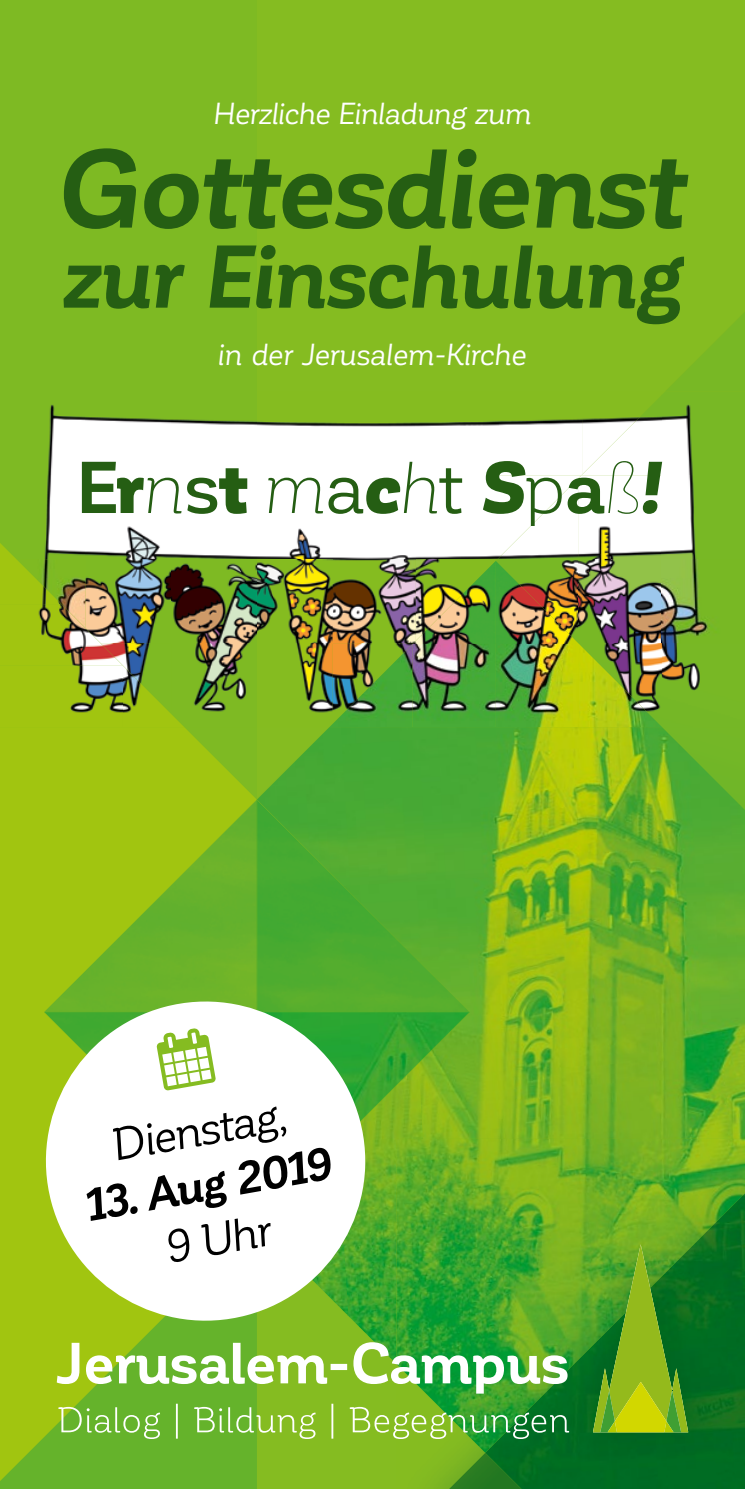
<style>
.page{position:relative;width:745px;height:1489px;background:#fff}
.page>*{position:absolute;margin:0;border:0;box-sizing:border-box;transform-origin:0 0}
.t1{font:italic 700 110px "Corporative";letter-spacing:-.02em;color:#255e13}
.t2{font:italic 700 87.5px "Corporative";letter-spacing:-.025em;color:#255e13}
.t3{font:italic 300 72px "Corporative";color:#255e13}
.t4{font:italic 45px "Corporative";color:#000}
.t5{font:italic 700 45px "Corporative";color:#000}
.t6{font:italic 30px "Corporative";letter-spacing:-.02em;color:#fff}
.s1{font-weight:700;font-style:normal}
.s2{font-weight:900;font-style:normal}
.s3{font-weight:500;font-style:normal}
.s4{font-weight:400;font-style:normal}
.s5{font-weight:900}
.s6{font-family:"Corporative Hair";font-weight:400}
</style>
<div class="page">
<div style="left:0;top:0;width:744px;height:1488px;background:#85bc21"></div>
<div style="left:0;top:799px;width:44px;height:425px;background:#a1c510"></div>
<svg style="left:0;top:1224px;width:257px;height:264px;background:#7eba1f"></svg>
<svg style="left:0;top:727px;width:256px;height:72px;background:#9cc312"></svg>
<svg style="left:666px;top:314px;width:78px;height:77px"></svg>
<img style="left:257px;top:727px;width:487px;height:134px">
<img style="left:469px;top:861px;width:275px;height:80px">
<img style="left:469px;top:941px;width:275px;height:197px">
<img style="left:369px;top:1223px;width:27px;height:119px">
<img style="left:258px;top:800px;width:211px;height:423px">
<img style="left:451px;top:994px;width:18px;height:18px">
<img style="left:382px;top:1012px;width:87px;height:106px">
<img style="left:382px;top:1029px;width:69px;height:177px">
<img style="left:47px;top:404px;width:534px;height:71px">
<img style="left:45px;top:475px;width:453px;height:84px">
<img style="left:498px;top:475px;width:80px;height:3px">
<img style="left:86px;top:559px;width:329px;height:84px">
<img style="left:415px;top:559px;width:55px;height:2px">
<img style="left:193px;top:643px;width:136px;height:70px">
<img style="left:0;top:543px;width:61px;height:61px">
<img style="left:0;top:604px;width:123px;height:61px">
<img style="left:0;top:665px;width:184px;height:62px">
<img style="left:17px;top:559px;width:69px;height:69px">
<img style="left:101px;top:643px;width:70px;height:71px">
<img style="left:581px;top:397px;width:80px;height:78px">
<img style="left:661px;top:391px;width:83px;height:84px">
<img style="left:497px;top:478px;width:81px;height:81px">
<img style="left:578px;top:475px;width:166px;height:84px">
<img style="left:496px;top:559px;width:248px;height:84px">
<img style="left:329px;top:643px;width:415px;height:84px">
<img style="left:412px;top:561px;width:166px;height:83px">
<img style="left:578px;top:644px;width:83px;height:83px">
<svg style="left:29px;top:984px;width:353px;height:353px;background:#badc96"></svg>
<svg style="left:44px;top:799px;width:214px;height:426px;background:#b9d97f"></svg>
<img style="left:396px;top:1138px;width:348px;height:314px">
<img style="left:449px;top:1452px;width:36px;height:36px">
<img style="left:485px;top:1193px;width:259px;height:295px">
<svg style="left:592px;top:1244px;width:95px;height:188px"></svg>
<svg style="left:58px;top:1403px;width:510px;height:35px"></svg>
<svg style="left:57px;top:1342px;width:510px;height:51px"></svg>
<p class="t6" style="left:213px;top:97px;width:319px">Herzliche Einladung zum</p>
<h1 class="t1" style="left:59px;top:129px;width:628px">Gottesdienst</h1>
<h2 class="t2" style="left:62px;top:229px;width:621px">zur Einschulung</h2>
<p class="t6" style="left:218px;top:338px;width:309px">in der Jerusalem-Kirche</p>
<h3 class="t3" style="left:76px;top:450px;width:587px"><span class="s1">E</span><span class="s2">r</span>n<span class="s3">s</span><span class="s2">t</span> m<span class="s4">a</span><span class="s5">c</span>h<span class="s4">t</span> <span class="s5">S</span><span class="s4">p</span><span class="s1">a</span><span class="s6">ß</span><span class="s5">!</span></h3>
<h3 class="t4" style="left:108px;top:1121px;width:176px;rotate:-10deg">Dienstag,</h3>
<h3 class="t5" style="left:82px;top:1181px;width:250px;rotate:-10deg">13. Aug 2019</h3>
<h3 class="t4" style="left:161px;top:1224px;width:108px;rotate:-10deg">9 Uhr</h3>
</div>
